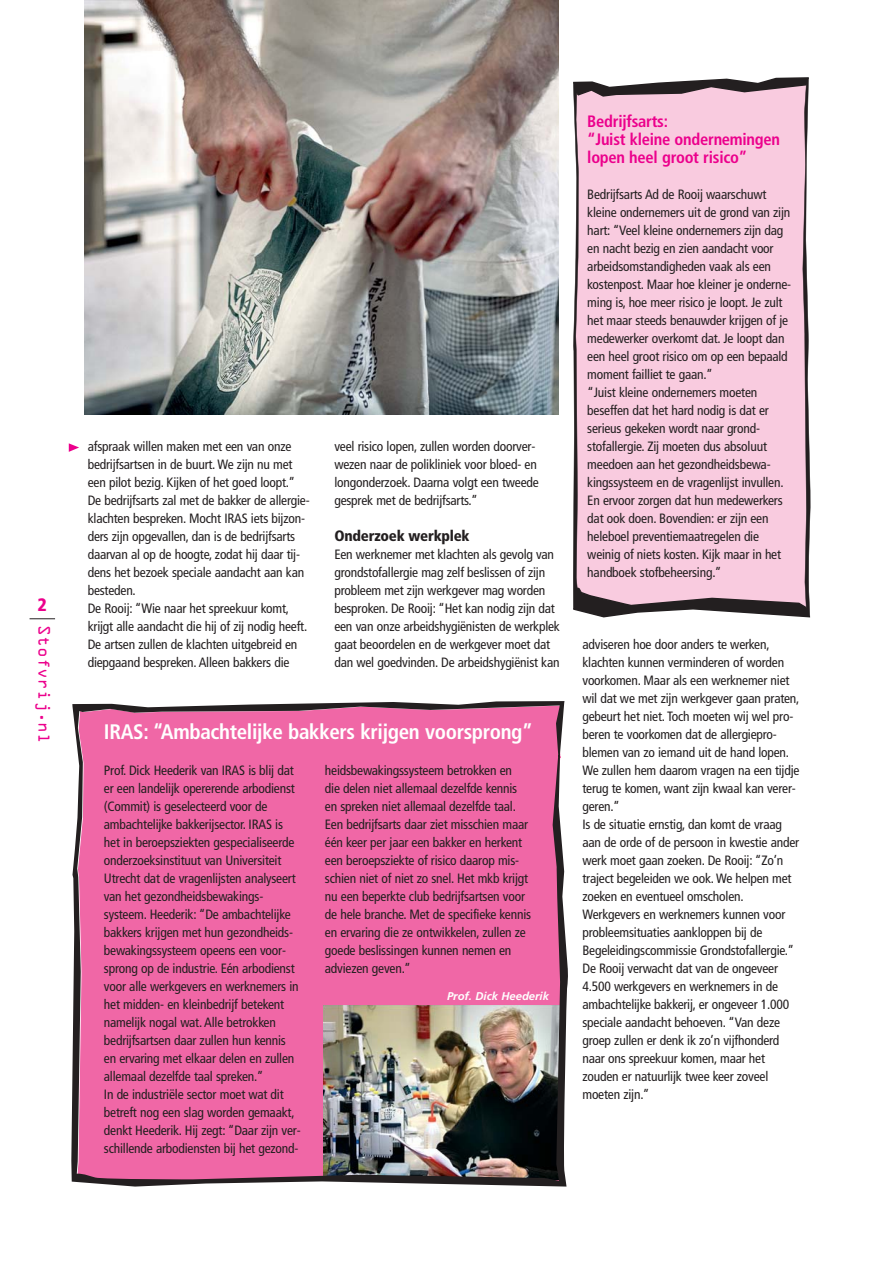
<style>
.page{position:relative;width:893px;height:1263px;background:#fff}
.page>*{position:absolute;margin:0;border:0;box-sizing:border-box;transform-origin:0 0}
.t1{font:700 condensed 21px "Frutiger";letter-spacing:-.015em;color:#fff}
.t2{font:900 condensed 18px "Frutiger";color:#ec008c}
.t3{font:700 condensed 16.5px/18px "Frutiger";letter-spacing:-.015em;color:#ec008c}
.t4{font:900 condensed 15px "Frutiger";letter-spacing:-.015em;color:#231f20}
.t5{font:15px "OCRA";color:#ec008c}
.t6{font:condensed 13.5px/18px "Frutiger";letter-spacing:-.015em;color:#231f20}
.t7{font:italic 700 11.25px "Frutiger";color:#fff}
</style>
<div class="page">
<svg style="left:30px;top:618px;width:25px;height:1px"></svg>
<svg style="left:573px;top:77px;width:237px;height:540px"></svg>
<div style="left:575px;top:83px;width:232px;height:526px;background:#f9cbdf"></div>
<svg style="left:69px;top:443px;width:10px;height:9px"></svg>
<img style="left:85px;top:1px;width:473px;height:414px">
<svg style="left:71px;top:701px;width:497px;height:485px;background:#d46b99"></svg>
<h2 class="t2" style="left:38px;top:597px;width:11px">2</h2>
<p class="t5" style="left:49px;top:625px;width:120px;rotate:90deg">Stofvrij.nl</p>
<p class="t6" style="left:88px;top:438px;width:223px">afspraak willen maken met een van onze bedrijfsartsen in de buurt. We zijn nu met een pilot bezig. Kijken of het goed loopt.” De bedrijfsarts zal met de bakker de allergie&shy;klachten bespreken. Mocht IRAS iets bijzon&shy;ders zijn opgevallen, dan is de bedrijfsarts daarvan al op de hoogte, zodat hij daar tij&shy;dens het bezoek speciale aandacht aan kan besteden.<br>De Rooij: “Wie naar het spreekuur komt, krijgt alle aandacht die hij of zij nodig heeft.<br>De artsen zullen de klachten uitgebreid en diepgaand bespreken. Alleen bakkers die</p>
<p class="t6" style="left:334px;top:438px;width:206px">veel risico lopen, zullen worden doorver&shy;wezen naar de polikliniek voor bloed- en longonderzoek. Daarna volgt een tweede gesprek met de bedrijfsarts.”</p>
<p class="t4" style="left:334px;top:529px;width:137px">Onderzoek werkplek</p>
<p class="t6" style="left:334px;top:546px;width:227px">Een werknemer met klachten als gevolg van grondstofallergie mag zelf beslissen of zijn probleem met zijn werkgever mag worden besproken. De Rooij: “Het kan nodig zijn dat een van onze arbeidshygiënisten de werkplek gaat beoordelen en de werkgever moet dat dan wel goedvinden. De arbeidshygiënist kan</p>
<h1 class="t1" style="left:104px;top:723px;width:431px">IRAS: “Ambachtelijke bakkers krijgen voorsprong”</h1>
<p class="t6" style="left:104px;top:762px;width:198px">Prof. Dick Heederik van IRAS is blij dat er een landelijk opererende arbodienst (Commit) is geselecteerd voor de ambachtelijke bakkerijsector. IRAS is het in beroepsziekten gespecialiseerde onderzoeksinstituut van Universiteit Utrecht dat de vragenlijsten analyseert van het gezondheidsbewakings&shy;systeem. Heederik: “De ambachtelijke bakkers krijgen met hun gezondheids&shy;bewakingssysteem opeens een voor&shy;sprong op de industrie. Eén arbodienst voor alle werkgevers en werknemers in het midden- en kleinbedrijf betekent namelijk nogal wat. Alle betrokken bedrijfsartsen daar zullen hun kennis en ervaring met elkaar delen en zullen allemaal dezelfde taal spreken.”<br>In de industriële sector moet wat dit betreft nog een slag worden gemaakt, denkt Heederik. Hij zegt: “Daar zijn ver&shy;schillende arbodiensten bij het gezond-</p>
<p class="t6" style="left:325px;top:762px;width:208px">heidsbewakingssysteem betrokken en<br>die delen niet allemaal dezelfde kennis en spreken niet allemaal dezelfde taal.<br>Een bedrijfsarts daar ziet misschien maar één keer per jaar een bakker en herkent een beroepsziekte of risico daarop mis&shy;schien niet of niet zo snel. Het mkb krijgt nu een beperkte club bedrijfsartsen voor de hele branche. Met de specifieke kennis en ervaring die ze ontwikkelen, zullen ze goede beslissingen kunnen nemen en adviezen geven.”</p>
<p class="t7" style="left:447px;top:992px;width:103px">Prof. Dick Heederik</p>
<p class="t3" style="left:587px;top:113px;width:194px">Bedrijfsarts:<br>“Juist kleine ondernemingen lopen heel groot risico”</p>
<p class="t6" style="left:587px;top:186px;width:205px">Bedrijfsarts Ad de Rooij waarschuwt kleine ondernemers uit de grond van zijn hart: “Veel kleine ondernemers zijn dag en nacht bezig en zien aandacht voor arbeidsomstandigheden vaak als een kostenpost. Maar hoe kleiner je onderne&shy;ming is, hoe meer risico je loopt. Je zult het maar steeds benauwder krijgen of je medewerker overkomt dat. Je loopt dan een heel groot risico om op een bepaald moment failliet te gaan.”<br>“Juist kleine ondernemers moeten beseffen dat het hard nodig is dat er serieus gekeken wordt naar grond&shy;stofallergie. Zij moeten dus absoluut meedoen aan het gezondheidsbewa&shy;kingssysteem en de vragenlijst invullen.<br>En ervoor zorgen dat hun medewerkers dat ook doen. Bovendien: er zijn een heleboel preventiemaatregelen die weinig of niets kosten. Kijk maar in het handboek stofbeheersing.”</p>
<p class="t6" style="left:582px;top:636px;width:219px">adviseren hoe door anders te werken, klachten kunnen verminderen of worden voorkomen. Maar als een werknemer niet wil dat we met zijn werkgever gaan praten, gebeurt het niet. Toch moeten wij wel pro&shy;beren te voorkomen dat de allergiepro&shy;blemen van zo iemand uit de hand lopen.<br>We zullen hem daarom vragen na een tijdje terug te komen, want zijn kwaal kan verer&shy;geren.”<br>Is de situatie ernstig, dan komt de vraag aan de orde of de persoon in kwestie ander werk moet gaan zoeken. De Rooij: “Zo’n traject begeleiden we ook. We helpen met zoeken en eventueel omscholen.<br>Werkgevers en werknemers kunnen voor probleemsituaties aankloppen bij de Begeleidingscommissie Grondstofallergie.” De Rooij verwacht dat van de ongeveer 4.500 werkgevers en werknemers in de ambachtelijke bakkerij, er ongeveer 1.000 speciale aandacht behoeven. “Van deze groep zullen er denk ik zo’n vijfhonderd naar ons spreekuur komen, maar het zouden er natuurlijk twee keer zoveel moeten zijn.”</p>
</div>
